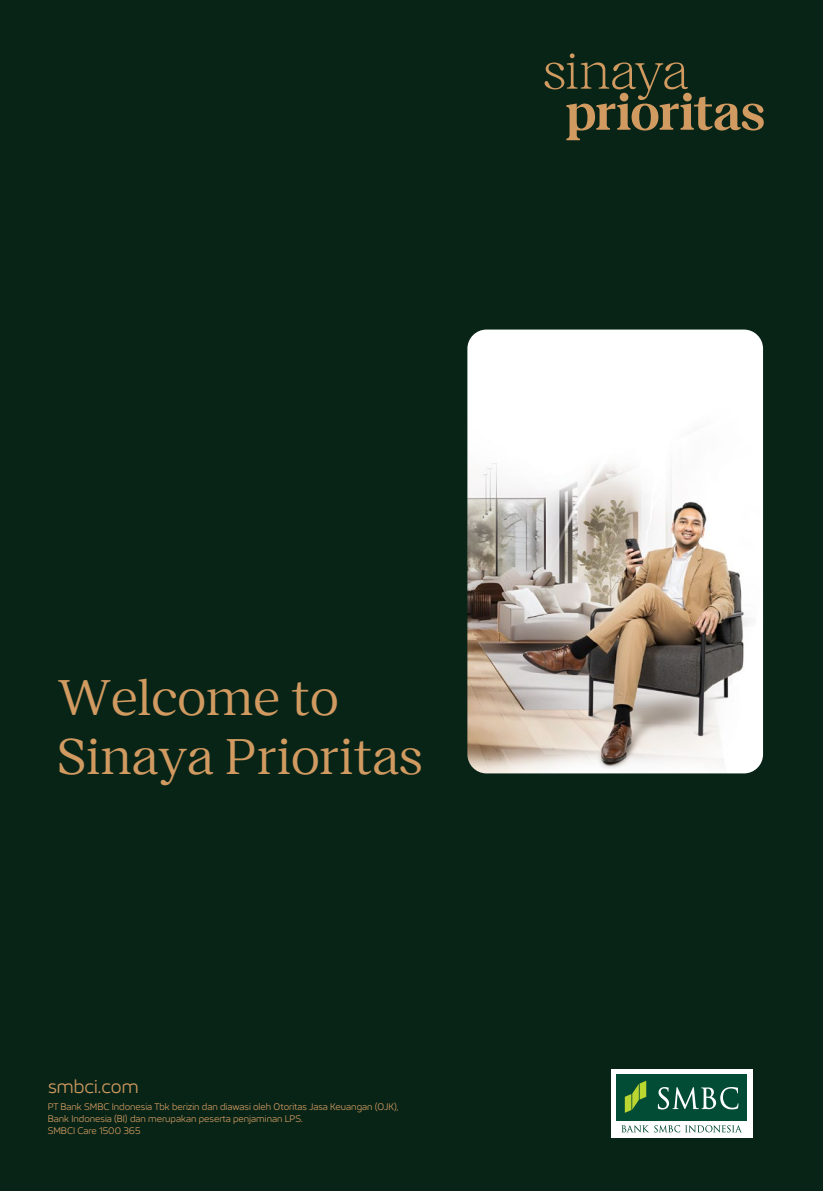
<style>
.page{position:relative;width:823px;height:1191px;background:#fff}
.page>*{position:absolute;margin:0;border:0;box-sizing:border-box;transform-origin:0 0}
.t1{font:49.2px/59px "Jenius Serif";letter-spacing:.005em;color:#d19a60}
.t2{font:18.4px "Jenius Sans";color:#d19a60}
.t3{font:9.4px/12px "Jenius Sans";color:#d19a60}
</style>
<div class="page">
<div style="left:0;top:0;width:822px;height:1191px;background:#072417"></div>
<div style="left:610px;top:1069px;width:141px;height:68px;background:#fff"></div>
<div style="left:616px;top:1074px;width:130px;height:47px;background:#024c35"></div>
<svg style="left:624px;top:1081px;width:22px;height:31px"></svg>
<svg style="left:657px;top:1087px;width:81px;height:22px"></svg>
<svg style="left:621px;top:1125px;width:120px;height:7px"></svg>
<svg style="left:544px;top:53px;width:219px;height:87px"></svg>
<img style="left:467px;top:329px;width:295px;height:444px">
<h1 class="t1" style="left:58px;top:667px;width:366px">Welcome to<br>Sinaya Prioritas</h1>
<h2 class="t2" style="left:48px;top:1075px;width:92px">smbci.com</h2>
<p class="t3" style="left:48px;top:1100px;width:352px">PT Bank SMBC Indonesia Tbk berizin dan diawasi oleh Otoritas Jasa Keuangan (OJK),<br>Bank Indonesia (BI) dan merupakan peserta penjaminan LPS.<br>SMBCI Care 1500 365</p>
</div>
